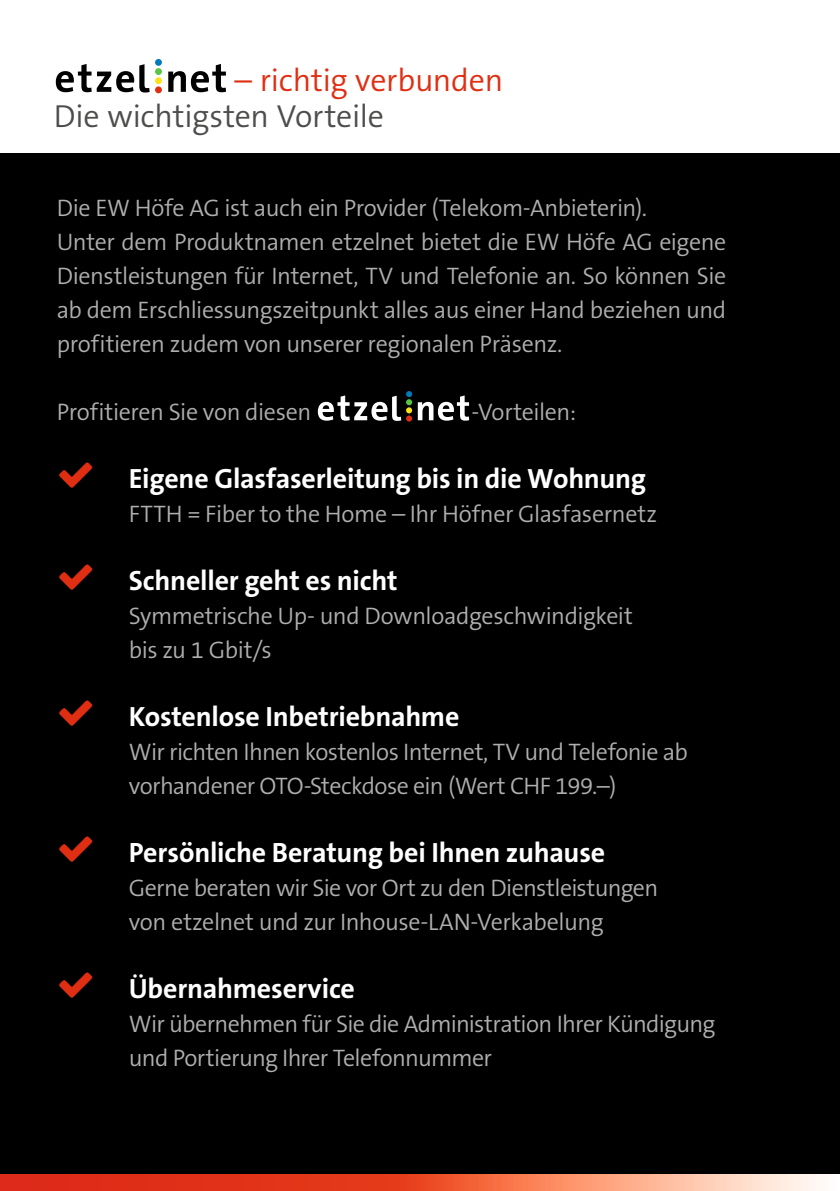
<style>
.page{position:relative;width:840px;height:1191px;background:#fff}
.page>*{position:absolute;margin:0;border:0;box-sizing:border-box;transform-origin:0 0}
.t1{font:300 32px "The Sans B4";letter-spacing:-.01em;color:#4d4d4c}
.t2{font:300 32px "The Sans B4";letter-spacing:-.01em;color:#e02e12}
.t3{font:700 28px "The Sans B7";letter-spacing:-.01em;color:#fff}
.t4{font:300 24px/34px "The Sans B4";letter-spacing:-.02em;color:#afafb0}
</style>
<div class="page">
<svg style="left:0;top:1174px;width:820px;height:17px;background:#ed6a4e"></svg>
<div style="left:0;top:153px;width:839px;height:1021px;background:#000"></div>
<svg style="left:317px;top:391px;width:152px;height:30px"></svg>
<div style="left:155px;top:59px;width:7px;height:7px;background:#007abb;border-radius:50%"></div>
<div style="left:155px;top:68px;width:7px;height:7px;background:#56c645;border-radius:50%"></div>
<div style="left:155px;top:77px;width:7px;height:7px;background:#fbe115;border-radius:50%"></div>
<div style="left:155px;top:86px;width:7px;height:7px;background:#e02e12;border-radius:50%"></div>
<svg style="left:56px;top:64px;width:93px;height:29px"></svg>
<svg style="left:168px;top:64px;width:58px;height:28px"></svg>
<h1 class="t2" style="left:234px;top:64px;width:270px">– richtig verbunden</h1>
<h1 class="t1" style="left:54px;top:100px;width:331px">Die wichtigsten Vorteile</h1>
<p class="t4" style="left:57px;top:192px;width:670px">Die EW Höfe AG ist auch ein Provider (Telekom-Anbieterin).<br>Unter dem Produktnamen etzelnet bietet die EW Höfe AG eigene Dienstleistungen für Internet, TV und Telefonie an. So können Sie ab dem Erschliessungszeitpunkt alles aus einer Hand beziehen und profitieren zudem von unserer regionalen Präsenz.</p>
<p class="t4" style="left:57px;top:396px;width:256px">Profitieren Sie von diesen</p>
<p class="t4" style="left:471px;top:396px;width:106px">-Vorteilen:</p>
<p class="t3" style="left:129px;top:464px;width:518px">Eigene Glasfaserleitung bis in die Wohnung</p>
<p class="t4" style="left:129px;top:498px;width:529px">FTTH = Fiber to the Home – Ihr Höfner Glasfasernetz</p>
<p class="t3" style="left:129px;top:566px;width:270px">Schneller geht es nicht</p>
<p class="t4" style="left:129px;top:600px;width:505px">Symmetrische Up- und Downloadgeschwindigkeit bis zu 1 Gbit/s</p>
<p class="t3" style="left:129px;top:702px;width:332px">Kostenlose Inbetriebnahme</p>
<p class="t4" style="left:129px;top:736px;width:560px">Wir richten Ihnen kostenlos Internet, TV und Telefonie ab vorhandener OTO-Steckdose ein (Wert CHF 199.–)</p>
<p class="t3" style="left:129px;top:838px;width:477px">Persönliche Beratung bei Ihnen zuhause</p>
<p class="t4" style="left:129px;top:872px;width:530px">Gerne beraten wir Sie vor Ort zu den Dienstleistungen von etzelnet und zur Inhouse-LAN-Verkabelung</p>
<p class="t3" style="left:129px;top:974px;width:227px">Übernahmeservice</p>
<p class="t4" style="left:129px;top:1008px;width:587px">Wir übernehmen für Sie die Administration Ihrer Kündigung und Portierung Ihrer Telefonnummer</p>
</div>
